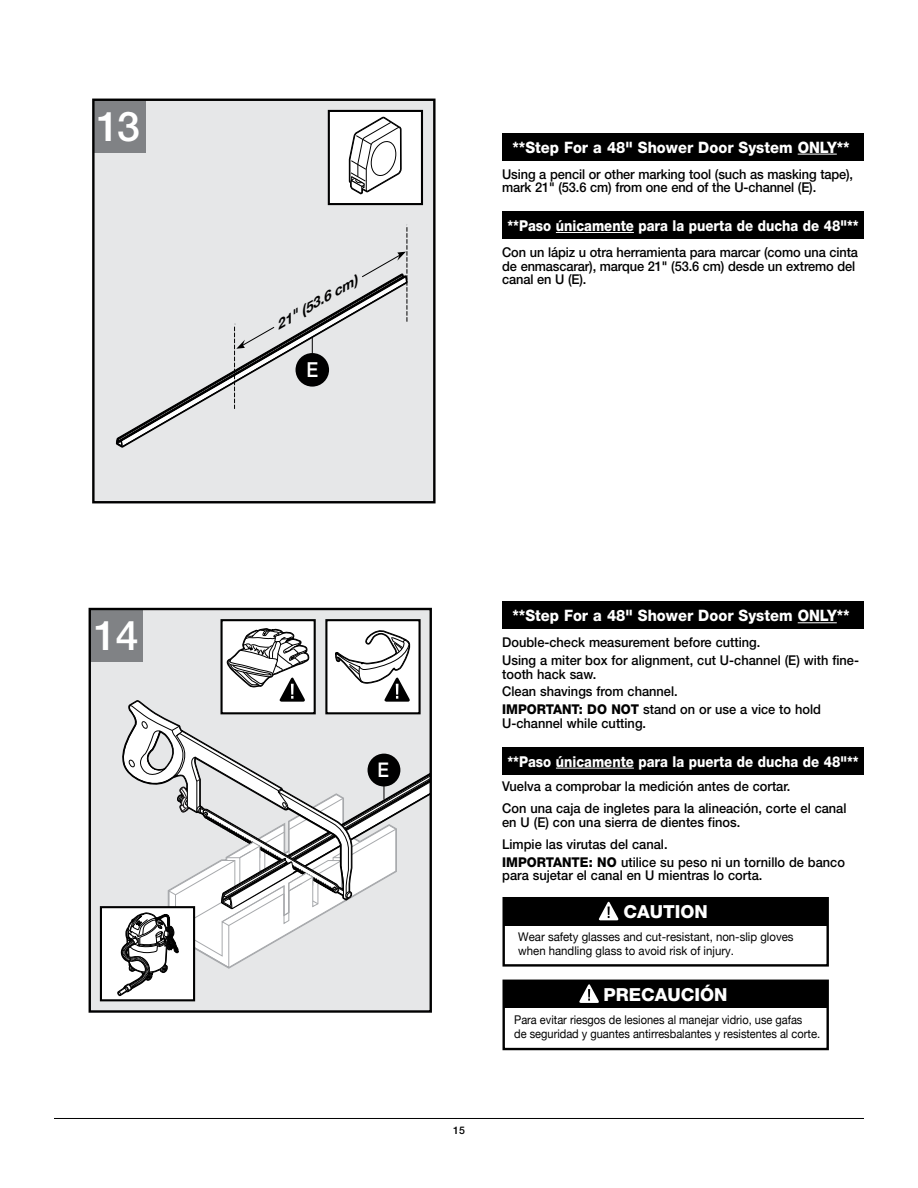
<style>
.page{position:relative;width:918px;height:1188px;background:#fff}
.page>*{position:absolute;margin:0;border:0;box-sizing:border-box;transform-origin:0 0}
.t1{font:500 41.1px "Helvetica Neue";color:#fff}
.t2{font:500 20.7px "Helvetica Neue";color:#fff;scale:.9 1}
.t3{font:500 20.25px "Helvetica Neue";color:#fff;scale:.9 1}
.t4{font:800 18px "Helvetica Neue";color:#fff}
.t5{font:800 15.75px "Helvetica Neue";color:#fff;scale:.93 1}
.t6{font:800 15px "Helvetica Neue";color:#fff;scale:.88 1}
.t7{font:500 13.5px/13.5px "Helvetica Neue";color:#000;scale:.95 1}
.t8{font:italic 700 12.9px "Helvetica Neue";color:#000;scale:1.16 1}
.t9{font:12px/14.4px "Helvetica Neue";color:#000;scale:.92 1}
.t10{font:12px/14.4px "Helvetica Neue";color:#000;scale:.95 1}
.t11{font:500 10.5px "Helvetica Neue";color:#000}
.s1{font-weight:800}
</style>
<div class="page">
<hr style="left:54px;top:1118px;width:810px;height:1px;background:#000">
<div style="left:90px;top:609px;width:341px;height:403px;background:#e6e7e8"></div>
<div style="left:90px;top:609px;width:53px;height:53px;background:#808285"></div>
<div style="left:89px;top:608px;width:343px;height:405px;border:2px solid #000"></div>
<div style="left:101px;top:907px;width:93px;height:93px;background:#fff"></div>
<div style="left:100px;top:906px;width:95px;height:95px;border:2px solid #000"></div>
<div style="left:222px;top:620px;width:93px;height:93px;background:#fff"></div>
<div style="left:221px;top:619px;width:95px;height:95px;border:2px solid #000"></div>
<div style="left:326px;top:620px;width:94px;height:93px;background:#fff"></div>
<div style="left:325px;top:619px;width:96px;height:95px;border:2px solid #000"></div>
<svg style="left:115px;top:627px;width:316px;height:373px"></svg>
<div style="left:368px;top:754px;width:32px;height:32px;background:#000;border-radius:50%"></div>
<div style="left:502px;top:602px;width:362px;height:27px;background:#000"></div>
<hr style="left:798px;top:622px;width:39px;height:1px;background:#fff">
<div style="left:502px;top:747px;width:362px;height:28px;background:#000"></div>
<hr style="left:556px;top:768px;width:78px;height:1px;background:#fff">
<div style="left:93px;top:100px;width:341px;height:402px;background:#e6e7e8"></div>
<svg style="left:117px;top:439px;width:6px;height:9px"></svg>
<svg style="left:121px;top:297px;width:240px;height:144px"></svg>
<svg style="left:361px;top:225px;width:47px;height:97px"></svg>
<svg style="left:234px;top:324px;width:41px;height:85px"></svg>
<div style="left:93px;top:100px;width:53px;height:53px;background:#808285"></div>
<div style="left:92px;top:99px;width:344px;height:404px;border:2px solid #000"></div>
<div style="left:329px;top:111px;width:93px;height:93px;background:#fff"></div>
<div style="left:328px;top:110px;width:95px;height:95px;border:2px solid #000"></div>
<svg style="left:348px;top:116px;width:54px;height:79px"></svg>
<svg style="left:312px;top:338px;width:1px;height:15px"></svg>
<div style="left:296px;top:353px;width:33px;height:34px;background:#000;border-radius:50%"></div>
<div style="left:502px;top:133px;width:362px;height:27px;background:#000"></div>
<hr style="left:798px;top:154px;width:39px;height:1px;background:#fff">
<div style="left:502px;top:212px;width:362px;height:27px;background:#000"></div>
<hr style="left:556px;top:232px;width:78px;height:1px;background:#fff">
<div style="left:504px;top:898px;width:324px;height:27px;background:#000"></div>
<div style="left:502px;top:897px;width:327px;height:70px;border:2px solid #000"></div>
<svg style="left:598px;top:901px;width:21px;height:19px"></svg>
<div style="left:504px;top:981px;width:324px;height:27px;background:#000"></div>
<div style="left:502px;top:980px;width:327px;height:70px;border:2px solid #000"></div>
<svg style="left:579px;top:984px;width:20px;height:19px"></svg>
<h1 class="t1" style="left:97px;top:102px;width:45px">13</h1>
<h1 class="t1" style="left:94px;top:611px;width:46px">14</h1>
<p class="t8" style="left:271px;top:317px;width:81px;rotate:-30deg">21" (53.6 cm)</p>
<h2 class="t2" style="left:306px;top:358px;width:15px">E</h2>
<p class="t5" style="left:512px;top:138px;width:364px">**Step For a 48" Shower Door System ONLY**</p>
<p class="t7" style="left:502px;top:167px;width:371px">Using a pencil or other marking tool (such as masking tape), mark 21" (53.6 cm) from one end of the U-channel (E).</p>
<p class="t6" style="left:507px;top:217px;width:401px">**Paso únicamente para la puerta de ducha de 48"**</p>
<p class="t7" style="left:502px;top:246px;width:376px">Con un lápiz u otra herramienta para marcar (como una cinta de enmascarar), marque 21" (53.6 cm) desde un extremo del canal en U (E).</p>
<h3 class="t3" style="left:378px;top:758px;width:14px">E</h3>
<p class="t11" style="left:453px;top:1124px;width:13px">15</p>
<p class="t5" style="left:512px;top:606px;width:364px">**Step For a 48" Shower Door System ONLY**</p>
<p class="t7" style="left:502px;top:633px;width:377px;line-height:17.9px">Double-check measurement before cutting.<br>Using a miter box for alignment, cut U-channel (E) with fine-</p>
<p class="t7" style="left:502px;top:665px;width:337px;line-height:17.9px">tooth hack saw.<br>Clean shavings from channel.<br><span class="s1">IMPORTANT: DO NOT</span> stand on or use a vice to hold</p>
<p class="t7" style="left:502px;top:716px;width:153px">U-channel while cutting.</p>
<p class="t6" style="left:507px;top:752px;width:401px">**Paso únicamente para la puerta de ducha de 48"**</p>
<p class="t7" style="left:502px;top:775px;width:364px;line-height:22.4px">Vuelva a comprobar la medición antes de cortar.<br>Con una caja de ingletes para la alineación, corte el canal</p>
<p class="t7" style="left:502px;top:811px;width:252px;line-height:22.4px">en U (E) con una sierra de dientes finos.<br>Limpie las virutas del canal.</p>
<p class="t7" style="left:502px;top:855px;width:362px"><span class="s1">IMPORTANTE: NO</span> utilice su peso ni un tornillo de banco para sujetar el canal en U mientras lo corta.</p>
<h3 class="t4" style="left:623px;top:901px;width:86px">CAUTION</h3>
<p class="t10" style="left:518px;top:930px;width:291px">Wear safety glasses and cut-resistant, non-slip gloves when handling glass to avoid risk of injury.</p>
<h3 class="t4" style="left:604px;top:984px;width:126px">PRECAUCIÓN</h3>
<p class="t9" style="left:514px;top:1013px;width:334px">Para evitar riesgos de lesiones al manejar vidrio, use gafas<br>de seguridad y guantes antirresbalantes y resistentes al corte.</p>
</div>
